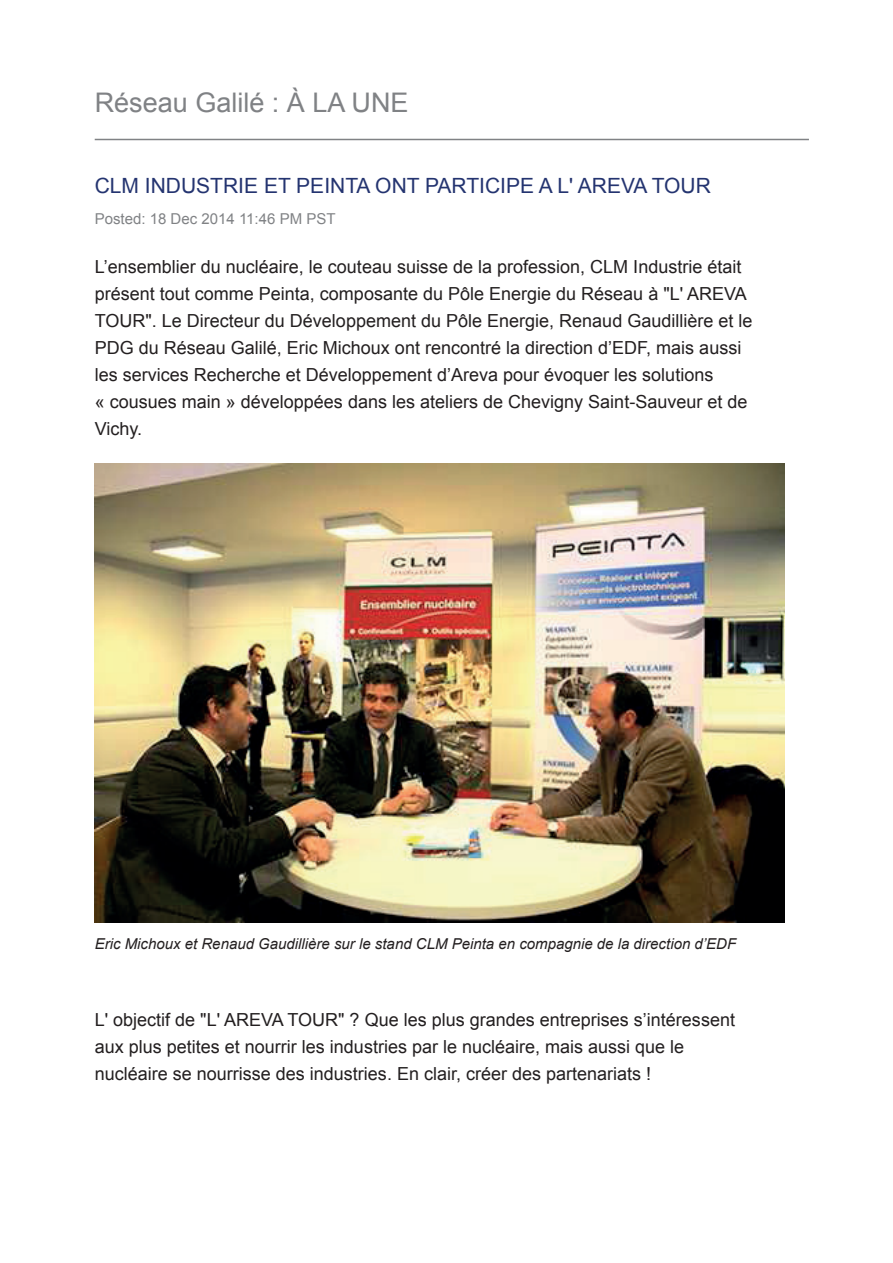
<style>
.page{position:relative;width:893px;height:1263px;background:#fff}
.page>*{position:absolute;margin:0;border:0;box-sizing:border-box;transform-origin:0 0}
.t1{font:27px "Arial";color:#808285}
.t2{font:21px "Arial";color:#243470}
.t3{font:18px/27px "Arial";color:#231f20}
.t4{font:italic 15px "Arial";color:#231f20}
.t5{font:15px "Arial";color:#808285}
</style>
<div class="page">
<img style="left:95px;top:463px;width:690px;height:459px">
<hr style="left:95px;top:139px;width:714px;height:1px;background:#808285">
<h1 class="t1" style="left:95px;top:85px;width:315px">Réseau Galilé : À LA UNE</h1>
<p class="t2" style="left:95px;top:172px;width:617px">CLM INDUSTRIE ET PEINTA ONT PARTICIPE A L' AREVA TOUR</p>
<p class="t5" style="left:95px;top:209px;width:242px">Posted: 18 Dec 2014 11:46 PM PST</p>
<p class="t3" style="left:95px;top:254px;width:659px">L’ensemblier du nucléaire, le couteau suisse de la profession, CLM Industrie était présent tout comme Peinta, composante du Pôle Energie du Réseau à "L' AREVA TOUR". Le Directeur du Développement du Pôle Energie, Renaud Gaudillière et le PDG du Réseau Galilé, Eric Michoux ont rencontré la direction d’EDF, mais aussi les services Recherche et Développement d’Areva pour évoquer les solutions<br>« cousues main » développées dans les ateliers de Chevigny Saint-Sauveur et de Vichy.</p>
<p class="t4" style="left:95px;top:934px;width:643px">Eric Michoux et Renaud Gaudillière sur le stand CLM Peinta en compagnie de la direction d’EDF</p>
<p class="t3" style="left:95px;top:1007px;width:641px">L' objectif de "L' AREVA TOUR" ? Que les plus grandes entreprises s’intéressent aux plus petites et nourrir les industries par le nucléaire, mais aussi que le nucléaire se nourrisse des industries. En clair, créer des partenariats !</p>
</div>
